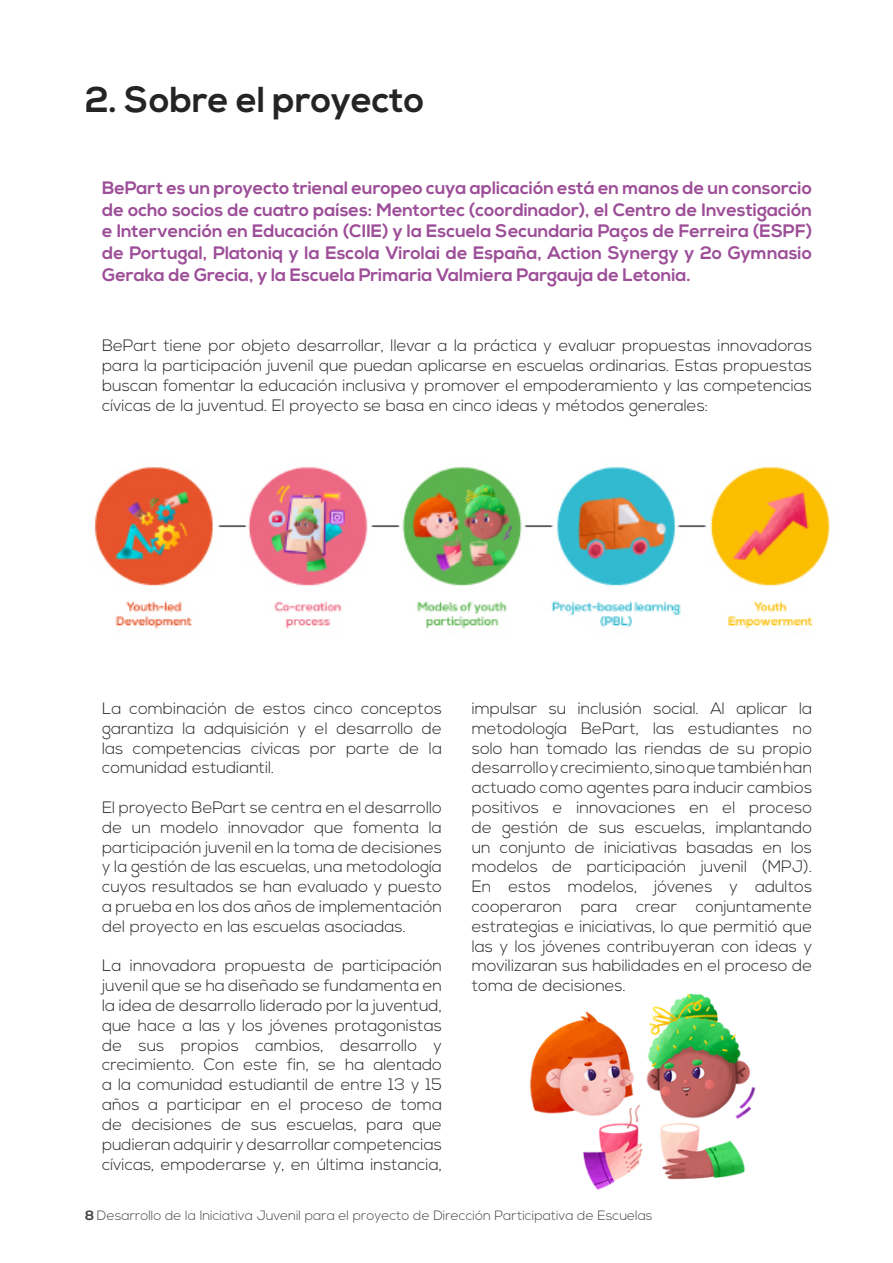
<style>
.page{position:relative;width:893px;height:1263px;background:#fff}
.page>*{position:absolute;margin:0;border:0;box-sizing:border-box;transform-origin:0 0}
.t1{font:700 36px "Nexa";color:#242424}
.t2{font:700 18px/21.6px "Nexa";color:#9d4e98;text-align:justify}
.t3{font:300 16.5px/19.8px "Nexa";color:#242424;text-align:justify}
.t4{font:300 13.5px "Nexa";color:#484344}
.s1{font-weight:700}
</style>
<div class="page">
<img style="left:94px;top:467px;width:736px;height:162px">
<img style="left:529px;top:993px;width:227px;height:197px">
<h1 class="t1" style="left:85px;top:79px;width:341px">2. Sobre el proyecto</h1>
<p class="t2" style="left:102px;top:178px;width:712px">BePart es un proyecto trienal europeo cuya aplicación está en manos de un consorcio de ocho socios de cuatro países: Mentortec (coordinador), el Centro de Investigación e Intervención en Educación (CIIE) y la Escuela Secundaria Paços de Ferreira (ESPF) de Portugal, Platoniq y la Escola Virolai de España, Action Synergy y 2o Gymnasio Geraka de Grecia, y la Escuela Primaria Valmiera Pargauja de Letonia.</p>
<p class="t3" style="left:102px;top:336px;width:712px">BePart tiene por objeto desarrollar, llevar a la práctica y evaluar propuestas innovadoras para la participación juvenil que puedan aplicarse en escuelas ordinarias. Estas propuestas buscan fomentar la educación inclusiva y promover el empoderamiento y las competencias cívicas de la juventud. El proyecto se basa en cinco ideas y métodos generales:</p>
<p class="t3" style="left:102px;top:699px;width:341px">La combinación de estos cinco conceptos garantiza la adquisición y el desarrollo de las competencias cívicas por parte de la comunidad estudiantil.</p>
<p class="t3" style="left:102px;top:798px;width:341px">El proyecto BePart se centra en el desarrollo de un modelo innovador que fomenta la participación juvenil en la toma de decisiones y la gestión de las escuelas, una metodología cuyos resultados se han evaluado y puesto a prueba en los dos años de implementación del proyecto en las escuelas asociadas.</p>
<p class="t3" style="left:102px;top:957px;width:341px">La innovadora propuesta de participación juvenil que se ha diseñado se fundamenta en la idea de desarrollo liderado por la juventud, que hace a las y los jóvenes protagonistas de sus propios cambios, desarrollo y crecimiento. Con este fin, se ha alentado a la comunidad estudiantil de entre 13 y 15 años a participar en el proceso de toma de decisiones de sus escuelas, para que pudieran adquirir y desarrollar competencias cívicas, empoderarse y, en última instancia,</p>
<p class="t3" style="left:472px;top:699px;width:342px">impulsar su inclusión social. Al aplicar la metodología BePart, las estudiantes no solo han tomado las riendas de su propio desarrollo y crecimiento, sino que también han actuado como agentes para inducir cambios positivos e innovaciones en el proceso de gestión de sus escuelas, implantando un conjunto de iniciativas basadas en los modelos de participación juvenil (MPJ).<br>En estos modelos, jóvenes y adultos cooperaron para crear conjuntamente estrategias e iniciativas, lo que permitió que las y los jóvenes contribuyeran con ideas y movilizaran sus habilidades en el proceso de toma de decisiones.</p>
<p class="t4" style="left:85px;top:1207px;width:569px"><span class="s1">8</span> Desarrollo de la Iniciativa Juvenil para el proyecto de Dirección Participativa de Escuelas</p>
</div>
